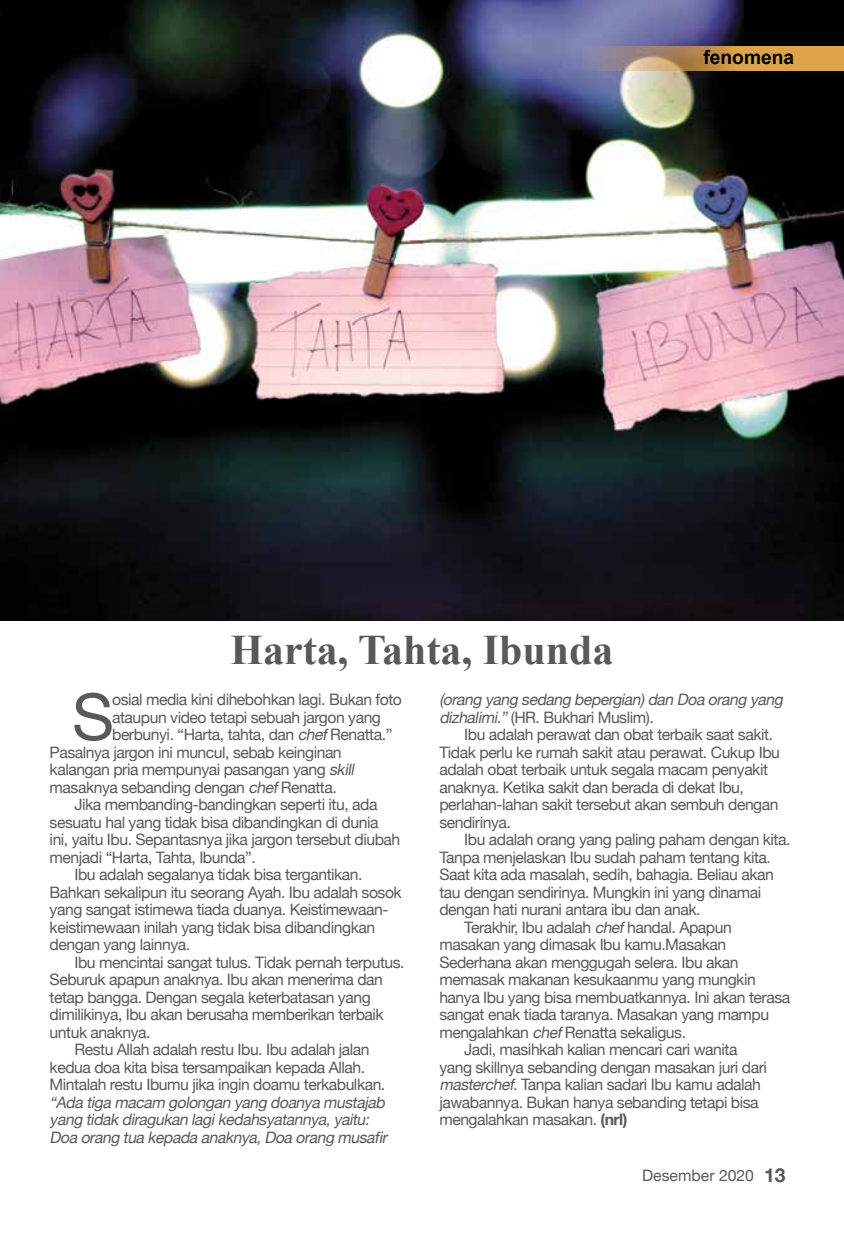
<style>
.page{position:relative;width:844px;height:1241px;background:#fff}
.page>*{position:absolute;margin:0;border:0;box-sizing:border-box;transform-origin:0 0}
.t1{font:64.75px "Helvetica Neue";color:#58595b}
.t2{font:700 42px "Times New Roman";color:#58595b}
.t3{font:700 19.25px "Arial";color:#000}
.t4{font:15.75px/17.5px "Helvetica Neue";letter-spacing:-.03em;color:#58595b}
.t5{font:italic 15.75px/17.5px "Helvetica Neue";letter-spacing:-.03em;color:#58595b}
.t6{font:15.75px "Helvetica Neue";color:#58595b}
.s1{font-style:italic}
.s2{font-style:normal}
.s3{font-weight:700}
.s4{font-weight:700;font-size:19.25px}
</style>
<div class="page">
<img style="left:0;top:0;width:843px;height:620px">
<svg style="left:578px;top:46px;width:265px;height:25px;background:#bf9661"></svg>
<p class="t3" style="left:703px;top:43px;width:92px">fenomena</p>
<h2 class="t2" style="left:230px;top:619px;width:384px">Harta, Tahta, Ibunda</h2>
<h1 class="t1" style="left:72px;top:678px;width:43px">S</h1>
<p class="t4" style="left:112px;top:690px;width:291px">osial media kini dihebohkan lagi. Bukan foto</p>
<p class="t4" style="left:112px;top:707px;width:270px">ataupun video tetapi sebuah jargon yang</p>
<p class="t4" style="left:112px;top:725px;width:282px">berbunyi. “Harta, tahta, dan <span class="s1">chef</span>Renatta.”</p>
<p class="t4" style="left:50px;top:742px;width:293px">Pasalnya jargon ini muncul, sebab keinginan</p>
<p class="t4" style="left:50px;top:760px;width:309px">kalangan pria mempunyai pasangan yang <span class="s1">skill</span></p>
<p class="t4" style="left:50px;top:777px;width:288px">masaknya sebanding dengan <span class="s1">chef</span>Renatta.</p>
<p class="t4" style="left:74px;top:795px;width:304px">Jika membanding-bandingkan seperti itu, ada</p>
<p class="t4" style="left:50px;top:812px;width:330px">sesuatu hal yang tidak bisa dibandingkan di dunia</p>
<p class="t4" style="left:50px;top:830px;width:352px">ini, yaitu Ibu. Sepantasnya jika jargon tersebut diubah</p>
<p class="t4" style="left:50px;top:847px;width:208px">menjadi “Harta, Tahta, Ibunda”.</p>
<p class="t4" style="left:74px;top:865px;width:289px">Ibu adalah segalanya tidak bisa tergantikan.</p>
<p class="t4" style="left:50px;top:882px;width:353px">Bahkan sekalipun itu seorang Ayah. Ibu adalah sosok</p>
<p class="t4" style="left:50px;top:900px;width:340px">yang sangat istimewa tiada duanya. Keistimewaan-</p>
<p class="t4" style="left:50px;top:917px;width:327px">keistimewaan inilah yang tidak bisa dibandingkan</p>
<p class="t4" style="left:50px;top:935px;width:142px">dengan yang lainnya.</p>
<p class="t4" style="left:74px;top:952px;width:331px">Ibu mencintai sangat tulus. Tidak pernah terputus.</p>
<p class="t4" style="left:50px;top:970px;width:335px">Seburuk apapun anaknya. Ibu akan menerima dan</p>
<p class="t4" style="left:50px;top:987px;width:322px">tetap bangga. Dengan segala keterbatasan yang</p>
<p class="t4" style="left:50px;top:1005px;width:335px">dimilikinya, Ibu akan berusaha memberikan terbaik</p>
<p class="t4" style="left:50px;top:1022px;width:102px">untuk anaknya.</p>
<p class="t4" style="left:74px;top:1040px;width:296px">Restu Allah adalah restu Ibu. Ibu adalah jalan</p>
<p class="t4" style="left:50px;top:1057px;width:317px">kedua doa kita bisa tersampaikan kepada Allah.</p>
<p class="t4" style="left:50px;top:1075px;width:337px">Mintalah restu Ibumu jika ingin doamu terkabulkan.</p>
<p class="t5" style="left:50px;top:1092px;width:342px">“Ada tiga macam golongan yang doanya mustajab yang tidak diragukan lagikedahsyatannya,yaitu:<br>Doa orang tua kepada anaknya,Doa orang musafir</p>
<p class="t5" style="left:439px;top:690px;width:348px">(orang yang sedang bepergian) dan Doa orang yang dizhalimi.”<span class="s2">(HR. Bukhari Muslim).</span></p>
<p class="t4" style="left:439px;top:725px;width:342px;text-indent:25px">Ibu adalah perawat dan obat terbaik saat sakit.<br>Tidak perlu ke rumah sakit atau perawat. Cukup Ibu adalah obat terbaik untuk segala macam penyakit anaknya. Ketika sakit dan berada di dekat Ibu, perlahan-lahan sakit tersebut akan sembuh dengan sendirinya.</p>
<p class="t4" style="left:464px;top:830px;width:328px">Ibu adalah orang yang paling paham dengan kita.</p>
<p class="t4" style="left:439px;top:847px;width:333px">Tanpa menjelaskan Ibu sudah paham tentang kita.</p>
<p class="t4" style="left:439px;top:865px;width:336px">Saat kita ada masalah, sedih, bahagia. Beliau akan</p>
<p class="t4" style="left:439px;top:882px;width:323px">tau dengan sendirinya. Mungkin ini yang dinamai</p>
<p class="t4" style="left:439px;top:900px;width:262px">dengan hati nurani antara ibu dan anak.</p>
<p class="t4" style="left:464px;top:917px;width:269px">Terakhir, Ibu adalah <span class="s1">chef</span>handal. Apapun</p>
<p class="t4" style="left:439px;top:935px;width:288px">masakan yang dimasak Ibu kamu.Masakan</p>
<p class="t4" style="left:439px;top:952px;width:301px">Sederhana akan menggugah selera. Ibu akan</p>
<p class="t4" style="left:439px;top:970px;width:318px">memasak makanan kesukaanmu yang mungkin</p>
<p class="t4" style="left:439px;top:987px;width:352px">hanya Ibu yang bisa membuatkannya. Ini akan terasa</p>
<p class="t4" style="left:439px;top:1005px;width:331px">sangat enak tiada taranya. Masakan yang mampu</p>
<p class="t4" style="left:439px;top:1022px;width:248px">mengalahkan <span class="s1">chef</span>Renatta sekaligus.</p>
<p class="t4" style="left:464px;top:1040px;width:275px">Jadi, masihkah kalian mencari cari wanita</p>
<p class="t4" style="left:439px;top:1057px;width:329px">yang skillnya sebanding dengan masakan juri dari</p>
<p class="t4" style="left:439px;top:1075px;width:323px"><span class="s1">masterchef</span>. Tanpa kalian sadari Ibu kamu adalah</p>
<p class="t4" style="left:439px;top:1092px;width:321px">jawabannya. Bukan hanya sebanding tetapi bisa</p>
<p class="t4" style="left:439px;top:1110px;width:190px">mengalahkan masakan. <span class="s3">(nrl)</span></p>
<p class="t6" style="left:642px;top:1165px;width:145px">Desember 2020 <span class="s4">13</span></p>
</div>
